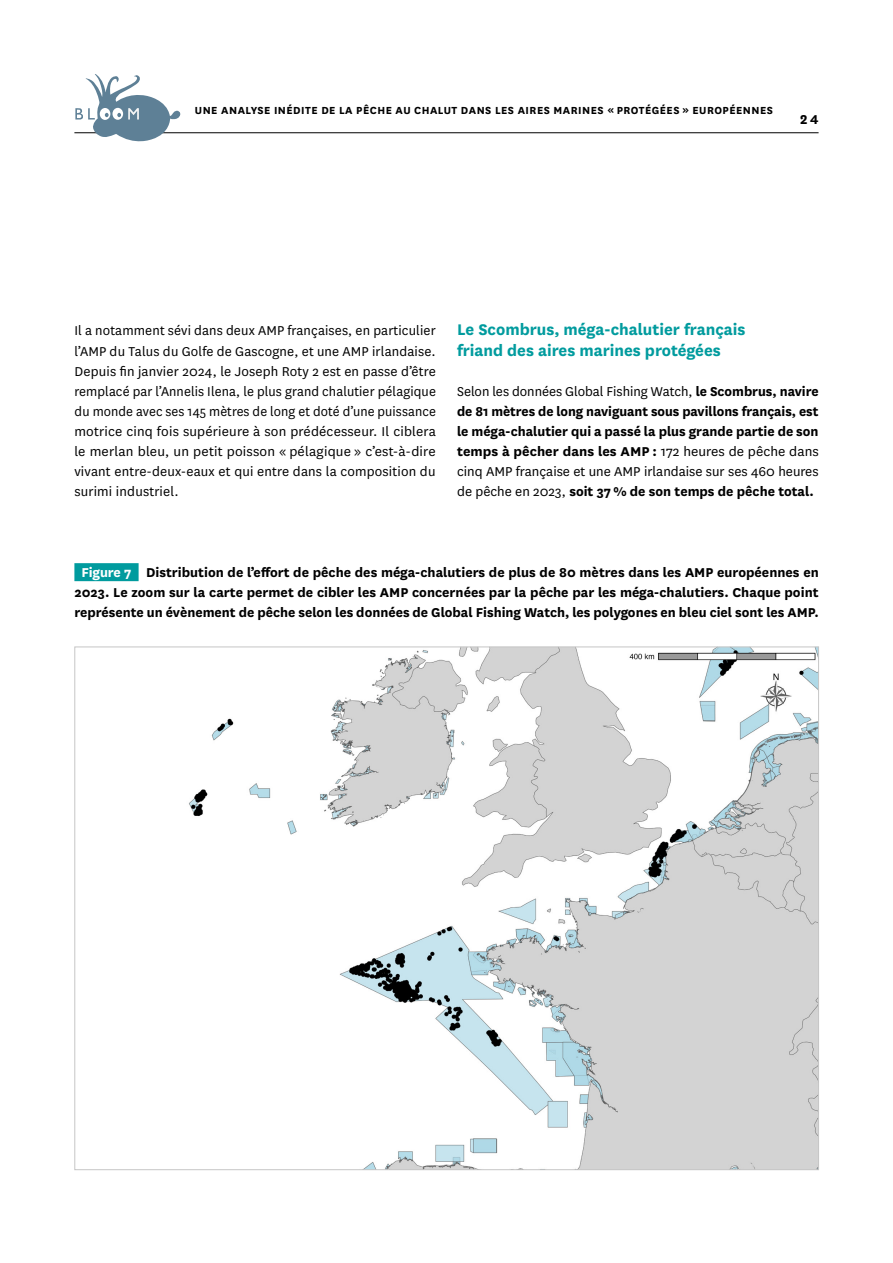
<style>
.page{position:relative;width:893px;height:1263px;background:#fff}
.page>*{position:absolute;margin:0;border:0;box-sizing:border-box;transform-origin:0 0}
.t1{font:700 18px/20.1px "National";color:#009b9e}
.t2{font:700 15px/20.1px "National";color:#000;text-align:justify}
.t3{font:15px/20.1px "National";letter-spacing:.01em;color:#000;text-align:justify}
.t4{font:700 12px "National";letter-spacing:.04em;color:#000}
.s1{font-weight:400}
.s2{color:#fff}
</style>
<div class="page">
<hr style="left:74px;top:132px;width:745px;height:1px;background:#000">
<svg style="left:75px;top:74px;width:106px;height:68px"></svg>
<div style="left:74px;top:563px;width:65px;height:18px;background:#009b9e"></div>
<img style="left:189px;top:648px;width:628px;height:520px">
<p class="t4" style="left:195px;top:102px;width:580px">UNE ANALYSE INÉDITE DE LA PÊCHE AU CHALUT DANS LES AIRES MARINES « PROTÉGÉES » EUROPÉENNES</p>
<p class="t2" style="left:800px;top:109px;width:20px">24</p>
<p class="t3" style="left:74px;top:320px;width:363px">Il a notamment sévi dans deux AMP françaises, en particulier l’AMP du Talus du Golfe de Gascogne, et une AMP irlandaise.<br>Depuis fin janvier 2024, le Joseph Roty 2 est en passe d’être remplacé par l’Annelis Ilena, le plus grand chalutier pélagique du monde avec ses 145 mètres de long et doté d’une puissance motrice cinq fois supérieure à son prédécesseur. Il ciblera le merlan bleu, un petit poisson « pélagique » c’est-à-dire vivant entre-deux-eaux et qui entre dans la composition du surimi industriel.</p>
<p class="t1" style="left:457px;top:319px;width:290px">Le Scombrus, méga-chalutier français friand des aires marines protégées</p>
<p class="t2" style="left:457px;top:380px;width:363px"><span class="s1">Selon les données Global Fishing Watch,</span> le Scombrus, navire de 81 mètres de long naviguant sous pavillons français, est le méga-chalutier qui a passé la plus grande partie de son temps à pêcher dans les AMP : <span class="s1">172 heures de pêche dans cinq AMP française et une AMP irlandaise sur ses 460 heures de pêche en 2023,</span> soit 37 % de son temps de pêche total.</p>
<p class="t2" style="left:74px;top:561px;width:746px;text-align:center"><span class="s2">Figure 7</span> Distribution de l’effort de pêche des méga-chalutiers de plus de 80 mètres dans les AMP européennes en<br>2023. Le zoom sur la carte permet de cibler les AMP concernées par la pêche par les méga-chalutiers. Chaque point représente un évènement de pêche selon les données de Global Fishing Watch, les polygones en bleu ciel sont les AMP.</p>
</div>
